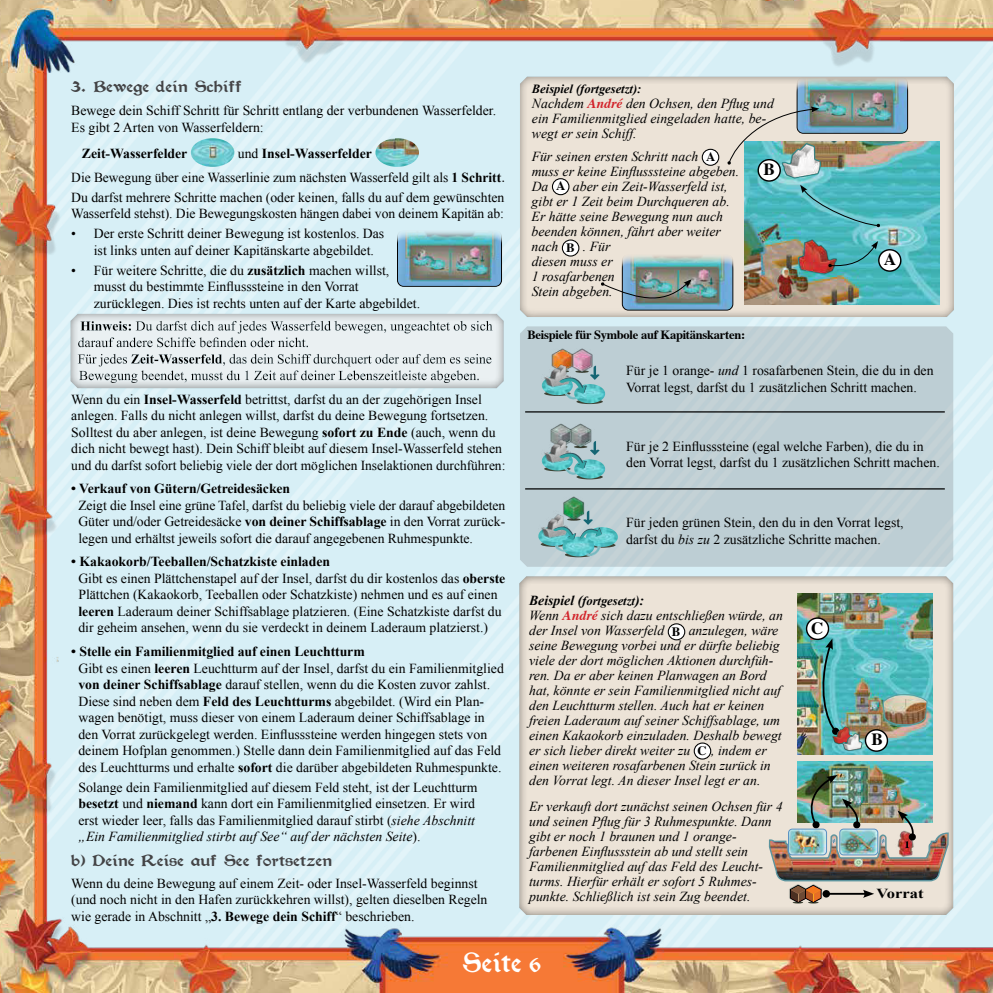
<style>
.page{position:relative;width:993px;height:993px;background:#fff}
.page>*{position:absolute;margin:0;border:0;box-sizing:border-box;transform-origin:0 0}
.t1{font:900 30px "Morris Roman";color:#fff;scale:1.1 1}
.t2{font:900 17.5px "Morris Roman";color:#434345;scale:1.2 1}
.t3{font:700 17.12px "Times";color:#000}
.t4{font:13.75px/16.5px "Times New Roman";color:#000}
.t5{font:italic 13.75px/15px "Times New Roman";color:#000}
.t6{font:700 13.75px "Times New Roman";letter-spacing:-.005em;color:#000}
.t7{font:700 13.75px "Times New Roman";letter-spacing:-.005em;color:#000;scale:1.2 1}
.t8{font:700 12.5px "Times";letter-spacing:-.02em;color:#000}
.t9{font:italic 700 12.5px "Times New Roman";color:#000}
.s1{font-weight:700}
.s2{font-family:"Times"}
.s3{font-style:italic}
.s4{font-family:"Times";font-weight:700;color:#d2232a}
.s5{font-family:"Times";font-weight:700;font-style:normal;font-size:12.88px}
.s6{font-weight:700;font-size:12.5px}
.s7{font-size:22.5px}
</style>
<div class="page">
<img style="left:0;top:0;width:900px;height:992px">
<img style="left:900px;top:0;width:92px;height:992px">
<img style="left:727px;top:77px;width:180px;height:102px">
<img style="left:600px;top:253px;width:132px;height:57px">
<img style="left:796px;top:236px;width:81px;height:39px">
<p class="t2" style="left:71px;top:78px;width:144px">3. Bewege dein Schiff</p>
<p class="t4" style="left:71px;top:102px;width:426px">Bewege dein Schiff Schritt für Schritt entlang der verbundenen Wasserfelder.<br>Es gibt 2 Arten von Wasserfeldern:</p>
<p class="t6" style="left:82px;top:149px;width:107px">Zeit-Wasserfelder</p>
<p class="t4" style="left:71px;top:143px;width:434px;line-height:23.6px;text-indent:166px">und <span class="s1">Insel-Wasserfelder<br></span>Die Bewegung über eine Wasserlinie zum nächsten Wasserfeld gilt als <span class="s1">1 Schritt</span><span class="s2">.</span></p>
<p class="t4" style="left:71px;top:190px;width:434px">Du darfst mehrere Schritte machen (oder keinen, falls du auf dem gewünschten<br>Wasserfeld stehst). Die Bewegungskosten hängen dabei von deinem Kapitän ab:</p>
<p class="t4" style="left:94px;top:226px;width:292px;text-indent:-22px">• Der erste Schritt deiner Bewegung ist kostenlos. Das ist links unten auf deiner Kapitänskarte abgebildet.</p>
<p class="t4" style="left:94px;top:263px;width:328px;text-indent:-22px">• Für weitere Schritte, die du <span class="s1">zusätzlich</span> machen willst, musst du bestimmte Einflusssteine in den Vorrat zurücklegen. Dies ist rechts unten auf der Karte abgebildet.</p>
<p class="t4" style="left:71px;top:392px;width:435px">Wenn du ein <span class="s1">Insel-Wasserfeld</span> betrittst, darfst du an der zugehörigen Insel anlegen. Falls du nicht anlegen willst, darfst du deine Bewegung fortsetzen.<br>Solltest du aber anlegen, ist deine Bewegung <span class="s1">sofort zu Ende</span> (auch, wenn du dich nicht bewegt hast). Dein Schiff bleibt auf diesem Insel-Wasserfeld stehen und du darfst sofort beliebig viele der dort möglichen Inselaktionen durchführen:</p>
<p class="t6" style="left:71px;top:483px;width:220px">• Verkauf von Gütern/Getreidesäcken</p>
<p class="t4" style="left:78px;top:498px;width:428px;text-align:justify">Zeigt die Insel eine grüne Tafel, darfst du beliebig viele der darauf abgebildeten Güter und/oder Getreidesäcke <span class="s1">von deiner Schiffsablage</span> in den Vorrat zurück&shy;legen und erhältst jeweils sofort die darauf angegebenen Ruhmespunkte.</p>
<p class="t4" style="left:78px;top:554px;width:428px;text-indent:-7px"><span class="s1">• Kakaokorb/Teeballen/Schatzkiste einladen<br></span>Gibt es einen Plättchenstapel auf der Insel, darfst du dir kostenlos das <span class="s1">oberste </span>Plättchen (Kakaokorb, Teeballen oder Schatzkiste) nehmen und es auf einen <span class="s1">leeren</span> Laderaum deiner Schiffsablage platzieren. (Eine Schatzkiste darfst du dir geheim ansehen, wenn du sie verdeckt in deinem Laderaum platzierst.)</p>
<p class="t4" style="left:78px;top:644px;width:427px;text-indent:-7px"><span class="s1">• Stelle ein Familienmitglied auf einen Leuchtturm<br></span>Gibt es einen <span class="s1">leeren</span> Leuchtturm auf der Insel, darfst du ein Familienmitglied <span class="s1">von deiner Schiffsablage</span> darauf stellen, wenn du die Kosten zuvor zahlst.<br>Diese sind neben dem <span class="s1">Feld des Leuchtturms</span> abgebildet. (Wird ein Plan&shy;wagen benötigt, muss dieser von einem Laderaum deiner Schiffsablage in den Vorrat zurückgelegt werden. Einflusssteine werden hingegen stets von deinem Hofplan genommen.) Stelle dann dein Familienmitglied auf das Feld des Leuchtturms und erhalte <span class="s1">sofort</span> die darüber abgebildeten Ruhmespunkte.</p>
<p class="t4" style="left:78px;top:778px;width:400px">Solange dein Familienmitglied auf diesem Feld steht, ist der Leuchtturm <span class="s1">besetzt</span> und <span class="s1">niemand</span> kann dort ein Familienmitglied einsetzen. Er wird erst wieder leer, falls das Familienmitglied darauf stirbt (<span class="s3">siehe Abschnitt „Ein Familienmitglied stirbt auf See“ auf der nächsten Seite</span>).</p>
<p class="t2" style="left:71px;top:852px;width:219px">b) Deine Reise auf See fortsetzen</p>
<p class="t4" style="left:71px;top:875px;width:417px">Wenn du deine Bewegung auf einem Zeit- oder Insel-Wasserfeld beginnst (und noch nicht in den Hafen zurückkehren willst), gelten dieselben Regeln wie gerade in Abschnitt „<span class="s1">3. Bewege dein Schiff</span>“ beschrieben.</p>
<p class="t9" style="left:531px;top:84px;width:111px">Beispiel (fortgesetzt):</p>
<p class="t5" style="left:531px;top:97px;width:243px">Nachdem <span class="s4">André</span> den Ochsen, den Pflug und ein Familienmitglied eingeladen hatte, be&shy;wegt er sein Schiff.</p>
<p class="t5" style="left:531px;top:150px;width:209px">Für seinen ersten Schritt nach <span class="s5">A </span>muss er keine Einflusssteine abgeben.<br>Da <span class="s5">A</span> aber ein Zeit-Wasserfeld ist, gibt er 1 Zeit beim Durchqueren ab.<br>Er hätte seine Bewegung nun auch beenden können, fährt aber weiter nach <span class="s5">B</span> . Für<br>diesen muss er<br>1 rosafarbenen<br>Stein abgeben.</p>
<p class="t3" style="left:763px;top:163px;width:13px">B</p>
<p class="t3" style="left:883px;top:253px;width:14px">A</p>
<p class="t8" style="left:527px;top:330px;width:219px">Beispiele für Symbole auf Kapitänskarten:</p>
<p class="t4" style="left:626px;top:363px;width:309px">Für je 1 orange- <span class="s3">und</span> 1 rosafarbenen Stein, die du in den<br>Vorrat legst, darfst du 1 zusätzlichen Schritt machen.</p>
<p class="t4" style="left:626px;top:437px;width:315px">Für je 2 Einflusssteine (egal welche Farben), die du in den Vorrat legst, darfst du 1 zusätzlichen Schritt machen.</p>
<p class="t4" style="left:626px;top:515px;width:279px">Für jeden grünen Stein, den du in den Vorrat legst, darfst du <span class="s3">bis zu</span> 2 zusätzliche Schritte machen.</p>
<p class="t5" style="left:529px;top:594px;width:255px"><span class="s1">Beispiel (</span><span class="s6">fortgesetzt</span><span class="s1">):<br></span>Wenn <span class="s4">André</span> sich dazu entschließen würde, an der Insel von Wasserfeld <span class="s5">B</span> anzulegen, wäre seine Bewegung vorbei und er dürfte beliebig viele der dort möglichen Aktionen durchfüh&shy;ren. Da er aber keinen Planwagen an Bord hat, könnte er sein Familienmitglied nicht auf den Leuchtturm stellen. Auch hat er keinen freien Laderaum auf seiner Schiffsablage, um einen Kakaokorb einzuladen. Deshalb bewegt er sich lieber direkt weiter zu <span class="s5">C</span> , indem er einen weiteren rosafarbenen Stein zurück in den Vorrat legt. An dieser Insel legt er an.</p>
<p class="t5" style="left:529px;top:800px;width:255px">Er verkauft dort zunächst seinen Ochsen für 4 und seinen Pflug für 3 Ruhmespunkte. Dann gibt er noch 1 braunen und 1 orange&shy;farbenen Einflussstein ab und stellt sein Familienmitglied auf das Feld des Leucht&shy;turms. Hierfür erhält er sofort 5 Ruhmes&shy;punkte. Schließlich ist sein Zug beendet.</p>
<p class="t3" style="left:810px;top:621px;width:14px">C</p>
<p class="t3" style="left:871px;top:733px;width:13px">B</p>
<p class="t7" style="left:876px;top:888px;width:41px">Vorrat</p>
<h1 class="t1" style="left:462px;top:948px;width:73px">Seite <span class="s7">6</span></h1>
</div>
